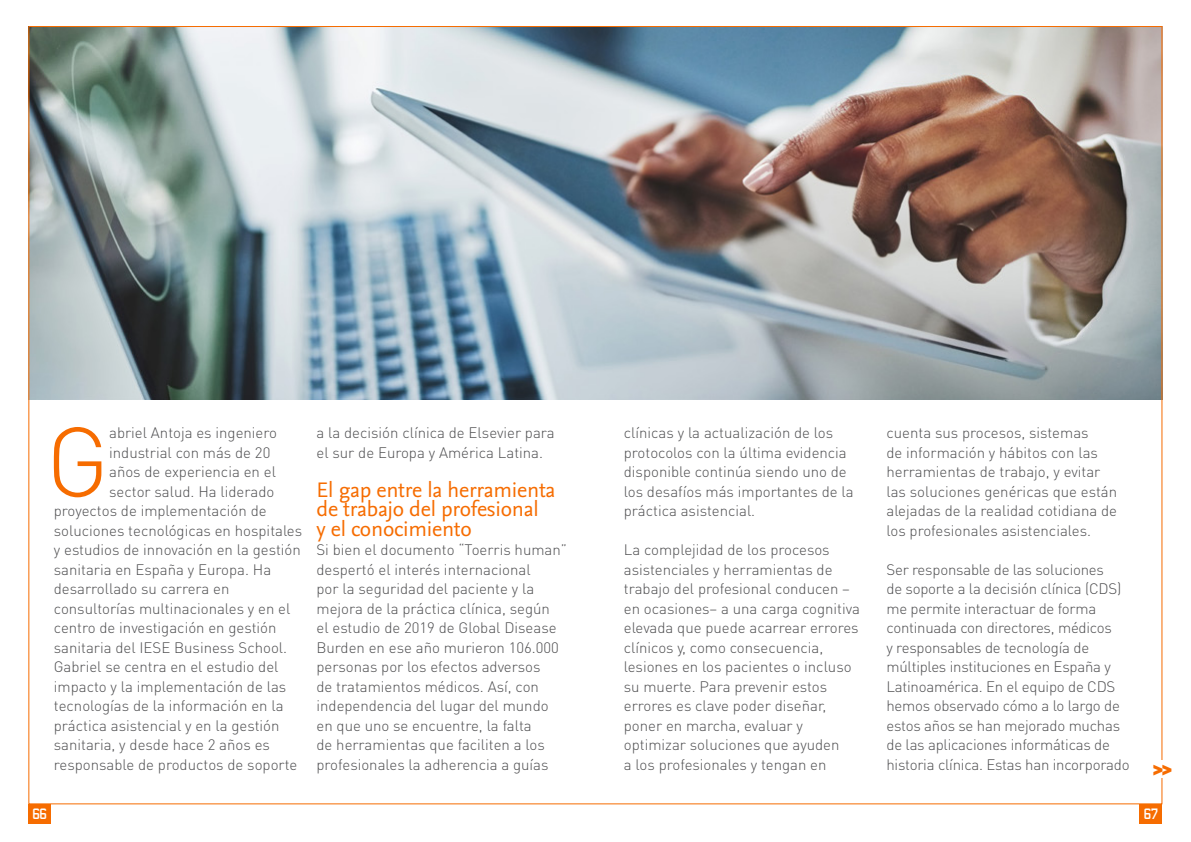
<style>
.page{position:relative;width:1191px;height:842px;background:#fff}
.page>*{position:absolute;margin:0;border:0;box-sizing:border-box;transform-origin:0 0}
.t1{font:300 97.2px "DIN Pro";color:#f66c00}
.t2{font:22px/19.5px "Nexus Sans";letter-spacing:-.01em;color:#f66c00}
.t3{font:900 20px "DIN Pro";color:#f66c00}
.t4{font:300 15px/19.5px "DIN Pro";color:#4d4d4f}
.t5{font:12px "Manteka";color:#fff}
</style>
<div class="page">
<img style="left:30px;top:28px;width:1130px;height:371px">
<div style="left:1139px;top:804px;width:23px;height:20px;background:#f66c00"></div>
<div style="left:28px;top:804px;width:23px;height:20px;background:#f66c00"></div>
<h1 class="t1" style="left:46px;top:396px;width:65px">G</h1>
<p class="t4" style="left:109px;top:422px;width:169px">abriel Antoja es ingeniero</p>
<p class="t4" style="left:109px;top:442px;width:163px">industrial con más de 20</p>
<p class="t4" style="left:109px;top:461px;width:168px">años de experiencia en el</p>
<p class="t4" style="left:109px;top:481px;width:167px">sector salud. Ha liderado</p>
<p class="t4" style="left:54px;top:500px;width:214px">proyectos de implementación de</p>
<p class="t4" style="left:54px;top:520px;width:250px">soluciones tecnológicas en hospitales</p>
<p class="t4" style="left:54px;top:539px;width:248px">y estudios de innovación en la gestión</p>
<p class="t4" style="left:54px;top:559px;width:219px">sanitaria en España y Europa. Ha</p>
<p class="t4" style="left:54px;top:578px;width:177px">desarrollado su carrera en</p>
<p class="t4" style="left:54px;top:598px;width:238px">consultorías multinacionales y en el</p>
<p class="t4" style="left:54px;top:617px;width:224px">centro de investigación en gestión</p>
<p class="t4" style="left:54px;top:637px;width:235px">sanitaria del IESE Business School.</p>
<p class="t4" style="left:54px;top:656px;width:226px">Gabriel se centra en el estudio del</p>
<p class="t4" style="left:54px;top:676px;width:234px">impacto y la implementación de las</p>
<p class="t4" style="left:54px;top:695px;width:231px">tecnologías de la información en la</p>
<p class="t4" style="left:54px;top:715px;width:227px">práctica asistencial y en la gestión</p>
<p class="t4" style="left:54px;top:734px;width:217px">sanitaria, y desde hace 2 años es</p>
<p class="t4" style="left:54px;top:754px;width:245px">responsable de productos de soporte</p>
<p class="t4" style="left:316px;top:422px;width:240px">a la decisión clínica de Elsevier para el sur de Europa y América Latina.</p>
<h2 class="t2" style="left:316px;top:479px;width:240px">El gap entre la herramienta de trabajo del profesional<br>y el conocimiento</h2>
<p class="t4" style="left:316px;top:539px;width:252px">Si bien el documento “Toerris human” despertó el interés internacional<br>por la seguridad del paciente y la mejora de la práctica clínica, según<br>el estudio de 2019 de Global Disease Burden en ese año murieron 106.000 personas por los efectos adversos<br>de tratamientos médicos. Así, con independencia del lugar del mundo en que uno se encuentre, la falta<br>de herramientas que faciliten a los profesionales la adherencia a guías</p>
<p class="t4" style="left:624px;top:422px;width:231px">clínicas y la actualización de los protocolos con la última evidencia disponible continúa siendo uno de los desafíos más importantes de la práctica asistencial.</p>
<p class="t4" style="left:624px;top:539px;width:237px">La complejidad de los procesos asistenciales y herramientas de trabajo del profesional conducen – en ocasiones– a una carga cognitiva elevada que puede acarrear errores clínicos y, como consecuencia, lesiones en los pacientes o incluso su muerte. Para prevenir estos errores es clave poder diseñar, poner en marcha, evaluar y optimizar soluciones que ayuden<br>a los profesionales y tengan en</p>
<p class="t4" style="left:886px;top:422px;width:232px">cuenta sus procesos, sistemas<br>de información y hábitos con las herramientas de trabajo, y evitar las soluciones genéricas que están alejadas de la realidad cotidiana de los profesionales asistenciales.</p>
<p class="t4" style="left:886px;top:559px;width:245px">Ser responsable de las soluciones<br>de soporte a la decisión clínica (CDS) me permite interactuar de forma continuada con directores, médicos<br>y responsables de tecnología de múltiples instituciones en España y Latinoamérica. En el equipo de CDS hemos observado cómo a lo largo de estos años se han mejorado muchas de las aplicaciones informáticas de historia clínica. Estas han incorporado</p>
<h3 class="t3" style="left:1152px;top:755px;width:22px">&gt;&gt;</h3>
<p class="t5" style="left:33px;top:805px;width:16px">66</p>
<p class="t5" style="left:1143px;top:805px;width:16px">67</p>
</div>
